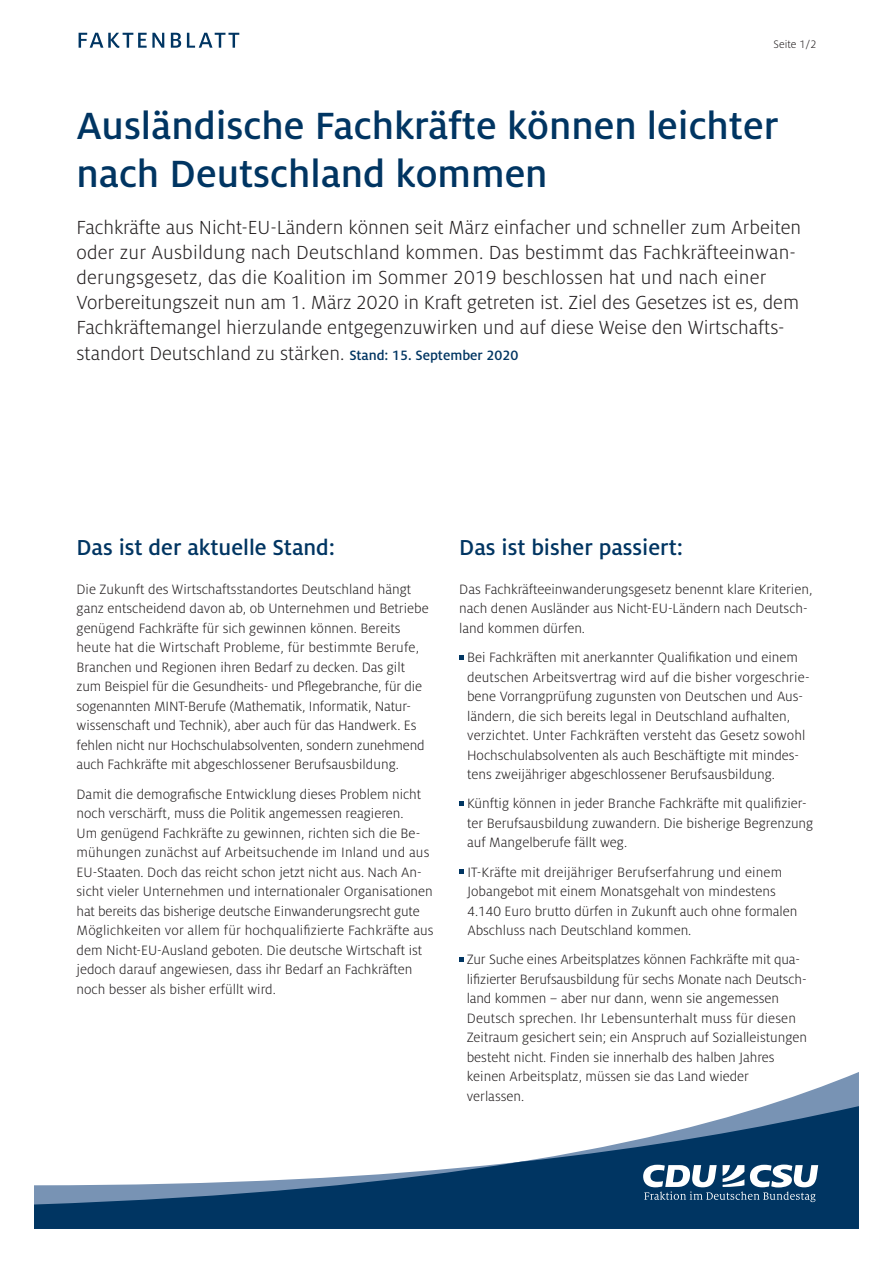
<style>
.page{position:relative;width:893px;height:1263px;background:#fff}
.page>*{position:absolute;margin:0;border:0;box-sizing:border-box;transform-origin:0 0}
._1__Überschrift__Mil{font:500 42px/48px "Milo Pro";color:#003562}
._3__Zwischenüberschr{font:500 24px "Milo Pro";color:#003562}
._2__Einleitung__Milo{font:300 21px/25.2px "Milo Pro";color:#231f20}
._4__Fließtext__Milo{font:300 15px/19.5px "Milo Pro";color:#231f20}
.t1{font:300 12px "Milo Pro";color:#231f20}
.s1{font-weight:500;font-size:15px;color:#003562}
</style>
<div class="page">
<svg style="left:765px;top:1072px;width:94px;height:34px"></svg>
<svg style="left:34px;top:1106px;width:825px;height:123px"></svg>
<svg style="left:643px;top:1164px;width:175px;height:38px"></svg>
<svg style="left:79px;top:33px;width:160px;height:15px"></svg>
<svg style="left:459px;top:655px;width:4px;height:4px"></svg>
<svg style="left:459px;top:801px;width:4px;height:4px"></svg>
<svg style="left:459px;top:869px;width:4px;height:5px"></svg>
<svg style="left:459px;top:957px;width:4px;height:4px"></svg>
<p class="t1" style="left:774px;top:38px;width:44px">Seite 1/2</p>
<p class="_1__Überschrift__Mil" style="left:77px;top:102px;width:704px">Ausländische Fachkräfte können leichter nach Deutschland kommen</p>
<p class="_2__Einleitung__Milo" style="left:77px;top:214px;width:726px">Fachkräfte aus Nicht-EU-Ländern können seit März einfacher und schneller zum Arbeiten oder zur Ausbildung nach Deutschland kommen. Das bestimmt das Fachkräfteeinwan&shy;derungsgesetz, das die Koalition im Sommer 2019 beschlossen hat und nach einer Vorbereitungszeit nun am 1. März 2020 in Kraft getreten ist. Ziel des Gesetzes ist es, dem Fachkräftemangel hierzulande entgegenzuwirken und auf diese Weise den Wirtschafts&shy;standort Deutschland zu stärken. <span class="s1">Stand: 15. September 2020</span></p>
<p class="_3__Zwischenüberschr" style="left:77px;top:534px;width:260px">Das ist der aktuelle Stand:</p>
<p class="_4__Fließtext__Milo" style="left:77px;top:580px;width:354px">Die Zukunft des Wirtschaftsstandortes Deutschland hängt ganz entscheidend davon ab, ob Unternehmen und Betriebe genügend Fachkräfte für sich gewinnen können. Bereits heute hat die Wirtschaft Probleme, für bestimmte Berufe, Branchen und Regionen ihren Bedarf zu decken. Das gilt zum Beispiel für die Gesundheits- und Pflegebranche, für die sogenannten MINT-Berufe (Mathematik, Informatik, Natur&shy;wissenschaft und Technik), aber auch für das Handwerk. Es fehlen nicht nur Hochschulabsolventen, sondern zunehmend auch Fachkräfte mit abgeschlossener Berufsausbildung.</p>
<p class="_4__Fließtext__Milo" style="left:77px;top:784px;width:359px">Damit die demografische Entwicklung dieses Problem nicht noch verschärft, muss die Politik angemessen reagieren.<br>Um genügend Fachkräfte zu gewinnen, richten sich die Be&shy;mühungen zunächst auf Arbeitsuchende im Inland und aus EU-Staaten. Doch das reicht schon jetzt nicht aus. Nach An&shy;sicht vieler Unternehmen und internationaler Organisationen hat bereits das bisherige deutsche Einwanderungsrecht gute Möglichkeiten vor allem für hochqualifizierte Fachkräfte aus dem Nicht-EU-Ausland geboten. Die deutsche Wirtschaft ist jedoch darauf angewiesen, dass ihr Bedarf an Fachkräften noch besser als bisher erfüllt wird.</p>
<p class="_3__Zwischenüberschr" style="left:459px;top:534px;width:225px">Das ist bisher passiert:</p>
<p class="_4__Fließtext__Milo" style="left:459px;top:580px;width:355px">Das Fachkräfteeinwanderungsgesetz benennt klare Kriterien, nach denen Ausländer aus Nicht-EU-Ländern nach Deutsch&shy;land kommen dürfen.</p>
<p class="_4__Fließtext__Milo" style="left:467px;top:648px;width:342px">Bei Fachkräften mit anerkannter Qualifikation und einem deutschen Arbeitsvertrag wird auf die bisher vorgeschrie&shy;bene Vorrangprüfung zugunsten von Deutschen und Aus&shy;ländern, die sich bereits legal in Deutschland aufhalten, verzichtet. Unter Fachkräften versteht das Gesetz sowohl Hochschulabsolventen als auch Beschäftigte mit mindes&shy;tens zweijähriger abgeschlossener Berufsausbildung.</p>
<p class="_4__Fließtext__Milo" style="left:467px;top:794px;width:348px">Künftig können in jeder Branche Fachkräfte mit qualifizier&shy;ter Berufsausbildung zuwandern. Die bisherige Begrenzung auf Mangelberufe fällt weg.</p>
<p class="_4__Fließtext__Milo" style="left:467px;top:862px;width:332px">IT-Kräfte mit dreijähriger Berufserfahrung und einem Jobangebot mit einem Monatsgehalt von mindestens 4.140 Euro brutto dürfen in Zukunft auch ohne formalen Abschluss nach Deutschland kommen.</p>
<p class="_4__Fließtext__Milo" style="left:467px;top:950px;width:342px">Zur Suche eines Arbeitsplatzes können Fachkräfte mit qua&shy;lifizierter Berufsausbildung für sechs Monate nach Deutsch&shy;land kommen – aber nur dann, wenn sie angemessen Deutsch sprechen. Ihr Lebensunterhalt muss für diesen Zeitraum gesichert sein; ein Anspruch auf Sozialleistungen besteht nicht. Finden sie innerhalb des halben Jahres keinen Arbeitsplatz, müssen sie das Land wieder verlassen.</p>
</div>
